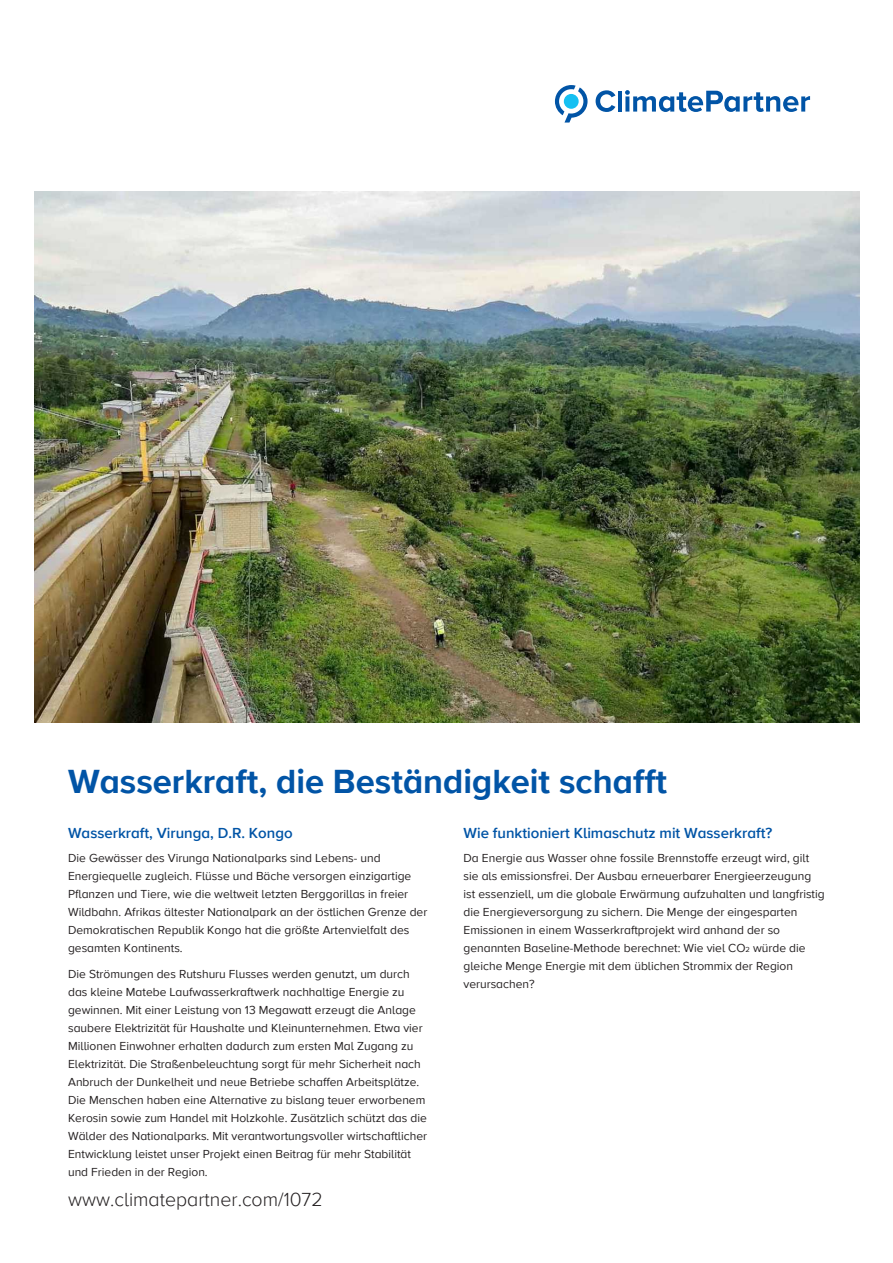
<style>
.page{position:relative;width:893px;height:1263px;background:#fff}
.page>*{position:absolute;margin:0;border:0;box-sizing:border-box;transform-origin:0 0}
.t1{font:700 34.5px "Proxima Nova A";color:#0154a6}
.t2{font:300 19.5px "Proxima Nova A";color:#231f20}
.t3{font:600 15px "Proxima Nova A";color:#0154a6}
.t4{font:12px/18px "Proxima Nova A";color:#231f20}
.s1{font-size:7.5px}
</style>
<div class="page">
<svg style="left:596px;top:90px;width:19px;height:22px"></svg>
<hr style="left:618px;top:91px;width:4px;height:21px;background:#0154a6">
<svg style="left:625px;top:90px;width:185px;height:22px"></svg>
<svg style="left:555px;top:85px;width:33px;height:38px"></svg>
<img style="left:34px;top:191px;width:825px;height:532px">
<h1 class="t1" style="left:68px;top:761px;width:601px">Wasserkraft, die Beständigkeit schafft</h1>
<p class="t3" style="left:68px;top:824px;width:226px">Wasserkraft, Virunga, D.R. Kongo</p>
<p class="t4" style="left:68px;top:849px;width:361px">Die Gewässer des Virunga Nationalparks sind Lebens- und Energiequelle zugleich. Flüsse und Bäche versorgen einzigartige Pflanzen und Tiere, wie die weltweit letzten Berggorillas in freier Wildbahn. Afrikas ältester Nationalpark an der östlichen Grenze der Demokratischen Republik Kongo hat die größte Artenvielfalt des gesamten Kontinents.</p>
<p class="t4" style="left:68px;top:966px;width:360px">Die Strömungen des Rutshuru Flusses werden genutzt, um durch das kleine Matebe Laufwasserkraftwerk nachhaltige Energie zu gewinnen. Mit einer Leistung von 13 Megawatt erzeugt die Anlage saubere Elektrizität für Haushalte und Kleinunternehmen. Etwa vier Millionen Einwohner erhalten dadurch zum ersten Mal Zugang zu Elektrizität. Die Straßenbeleuchtung sorgt für mehr Sicherheit nach Anbruch der Dunkelheit und neue Betriebe schaffen Arbeitsplätze.<br>Die Menschen haben eine Alternative zu bislang teuer erworbenem Kerosin sowie zum Handel mit Holzkohle. Zusätzlich schützt das die Wälder des Nationalparks. Mit verantwortungsvoller wirtschaftlicher Entwicklung leistet unser Projekt einen Beitrag für mehr Stabilität und Frieden in der Region.</p>
<p class="t3" style="left:464px;top:824px;width:310px">Wie funktioniert Klimaschutz mit Wasserkraft?</p>
<p class="t4" style="left:464px;top:849px;width:363px">Da Energie aus Wasser ohne fossile Brennstoffe erzeugt wird, gilt sie als emissionsfrei. Der Ausbau erneuerbarer Energieerzeugung ist essenziell, um die globale Erwärmung aufzuhalten und langfristig die Energieversorgung zu sichern. Die Menge der eingesparten Emissionen in einem Wasserkraftprojekt wird anhand der so genannten Baseline-Methode berechnet: Wie viel CO<span class="s1">2</span> würde die gleiche Menge Energie mit dem üblichen Strommix der Region verursachen?</p>
<h2 class="t2" style="left:68px;top:1188px;width:256px">www.climatepartner.com/1072</h2>
</div>
